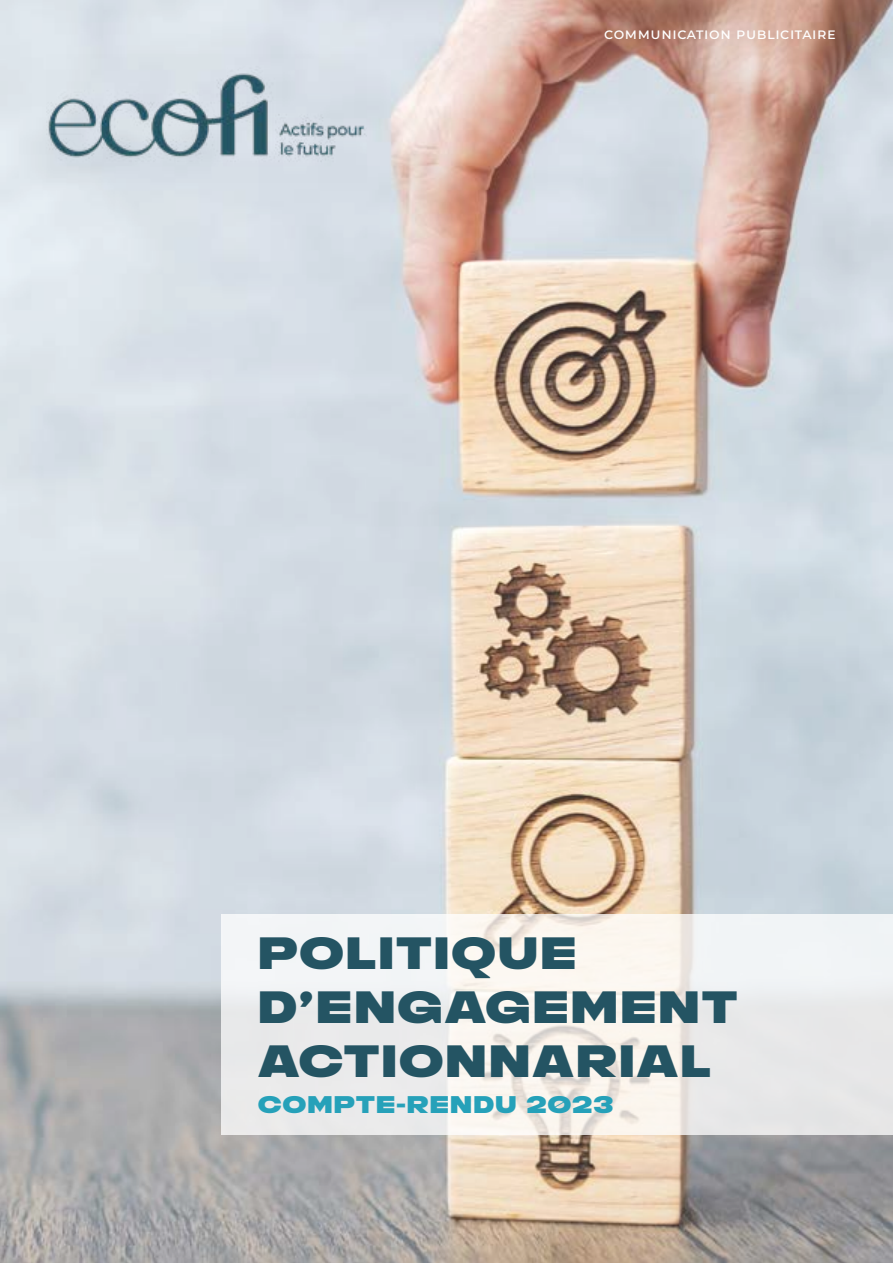
<style>
.page{position:relative;width:893px;height:1263px;background:#fff}
.page>*{position:absolute;margin:0;border:0;box-sizing:border-box;transform-origin:0 0}
.t1{font:45px/54px "Rifton Norm";letter-spacing:.05em;color:#245463}
.t2{font:24px "Rifton Norm";letter-spacing:.05em;color:#26a1b9}
.t3{font:500 15px "Montserrat";letter-spacing:.04em;color:#fff}
</style>
<div class="page">
<img style="left:0;top:0;width:893px;height:1263px">
<img style="left:47px;top:54px;width:319px;height:128px">
<svg style="left:221px;top:914px;width:672px;height:221px"></svg>
<p class="t3" style="left:604px;top:23px;width:233px">communication publicitaire</p>
<p class="t1" style="left:258px;top:927px;width:480px">POLITIQUE<br>D’ENGAGEMENT<br>ACTIONNARIAL</p>
<p class="t2" style="left:258px;top:1091px;width:357px">COMPTE-RENDU 2023</p>
</div>
